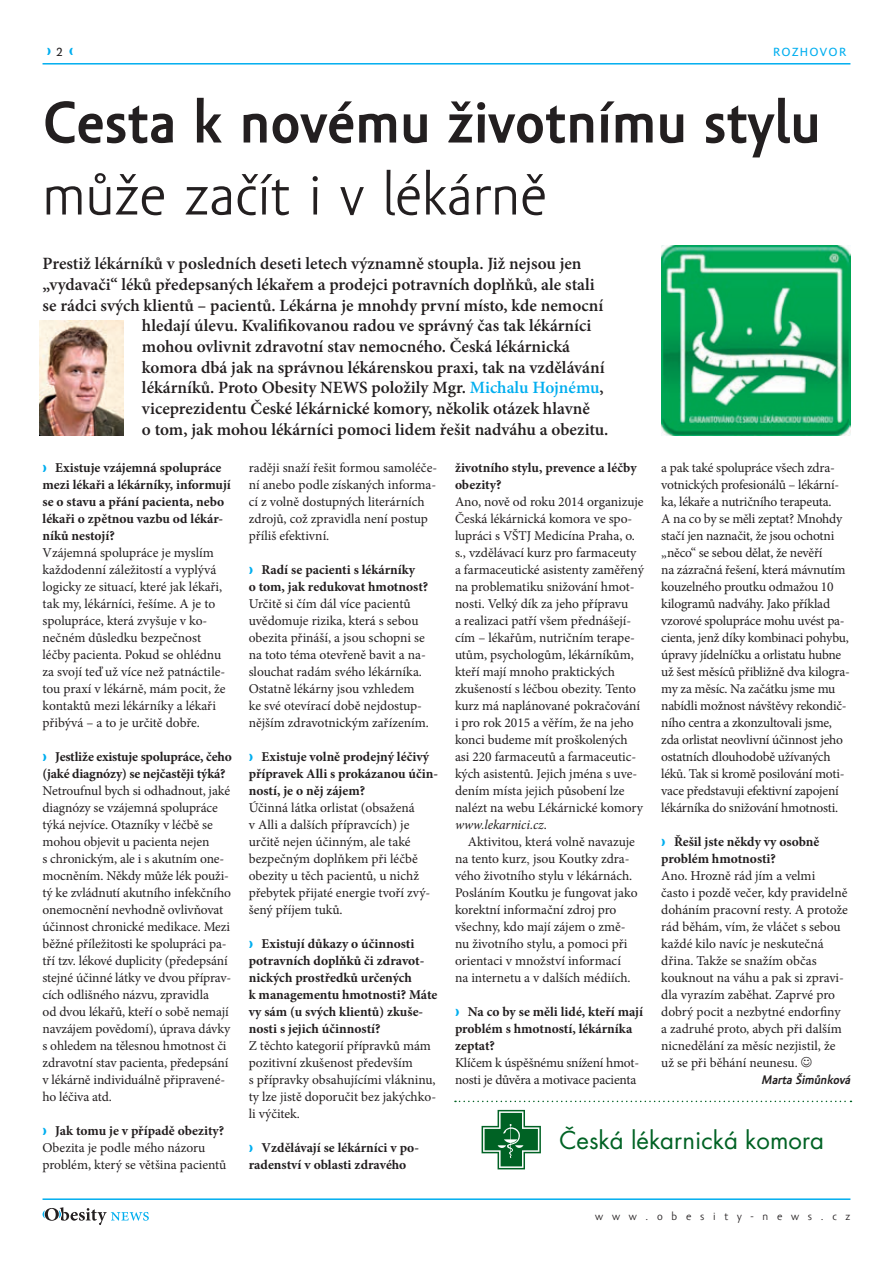
<style>
.page{position:relative;width:893px;height:1263px;background:#fff}
.page>*{position:absolute;margin:0;border:0;box-sizing:border-box;transform-origin:0 0}
.titulek_hlavní{font:700 60px/72px "Amor Sans Pro";letter-spacing:.005em;color:#231f20}
.t1{font:24px "Futura CE";color:#006224}
.perex{font:600 17.25px "Minion Pro";color:#231f20}
.text_1__odst{font:13.5px/17px "Minion Pro";letter-spacing:-.01em;color:#231f20}
.t2{font:700 13.5px/17px "Minion Pro";color:#231f20}
.text{font:13.5px/17px "Minion Pro";color:#231f20}
.podpis{font:italic 700 12.75px "Amor Sans Pro";color:#231f20}
.t3{font:12.15px "Amor Sans Text Pro";letter-spacing:.1em;color:#00aeef;scale:1.05 1}
.t4{font:12.15px "Amor Sans Text Pro";color:#231f20;scale:1.05 1}
.t5{font:11.4px "Amor Sans Pro";letter-spacing:.725em;color:#231f20;scale:1.05 1}
.s1{font-weight:400}
.s2{color:#00aeef}
.s3{font-style:italic}
.s4{font-family:"Times New Roman"}
</style>
<div class="page">
<img style="left:40px;top:321px;width:84px;height:114px">
<img style="left:661px;top:245px;width:189px;height:190px">
<svg style="left:455px;top:1101px;width:396px;height:1px"></svg>
<svg style="left:482px;top:1110px;width:59px;height:59px"></svg>
<svg style="left:43px;top:1207px;width:106px;height:18px"></svg>
<hr style="left:43px;top:63px;width:807px;height:2px;background:#00aeef">
<hr style="left:43px;top:1198px;width:807px;height:2px;background:#00aeef">
<p class="t4" style="left:56px;top:45px;width:8px">2</p>
<p class="t3" style="left:773px;top:45px;width:71px">ROZHOVOR</p>
<p class="titulek_hlavní" style="left:43px;top:87px;width:780px">Cesta k novému životnímu stylu <span class="s1">může začít i v lékárně</span></p>
<p class="perex" style="left:43px;top:252px;width:541px">Prestiž lékárníků v posledních deseti letech významně stoupla. Již nejsou jen</p>
<p class="perex" style="left:43px;top:272px;width:554px">„vydavači“ léků předepsaných lékařem a prodejci potravních doplňků, ale stali</p>
<p class="perex" style="left:43px;top:293px;width:562px">se rádci svých klientů – pacientů. Lékárna je mnohdy první místo, kde nemocní</p>
<p class="perex" style="left:142px;top:314px;width:451px">hledají úlevu. Kvalifikovanou radou ve správný čas tak lékárníci</p>
<p class="perex" style="left:142px;top:335px;width:430px">mohou ovlivnit zdravotní stav nemocného. Česká lékárnická</p>
<p class="perex" style="left:142px;top:355px;width:464px">komora dbá jak na správnou lékárenskou praxi, tak na vzdělávání</p>
<p class="perex" style="left:142px;top:376px;width:463px">lékárníků. Proto Obesity NEWS položily Mgr. <span class="s2">Michalu Hojnému</span>,</p>
<p class="perex" style="left:142px;top:397px;width:449px">viceprezidentu České lékárnické komory, několik otázek hlavně</p>
<p class="perex" style="left:142px;top:417px;width:468px">o tom, jak mohou lékárníci pomoci lidem řešit nadváhu a obezitu.</p>
<p class="t2" style="left:43px;top:459px;width:190px;text-indent:13px">Existuje vzájemná spolupráce mezi lékaři a lékárníky, informují se o stavu a přání pacienta, nebo lékaři o zpětnou vazbu od lékár‑ níků nestojí?</p>
<p class="text_1__odst" style="left:43px;top:544px;width:185px">Vzájemná spolupráce je myslím každodenní záležitostí a vyplývá logicky ze situací, které jak lékaři, tak my, lékárníci, řešíme. A je to spolupráce, která zvyšuje v ko‑ nečném důsledku bezpečnost léčby pacienta. Pokud se ohlédnu za svojí teď už více než patnáctile‑ tou praxí v lékárně, mám pocit, že kontaktů mezi lékárníky a lékaři přibývá – a to je určitě dobře.</p>
<p class="t2" style="left:43px;top:748px;width:191px;text-indent:13px">Jestliže existuje spolupráce, čeho (jaké diagnózy) se nejčastěji týká?</p>
<p class="text_1__odst" style="left:43px;top:782px;width:190px">Netroufnul bych si odhadnout, jaké diagnózy se vzájemná spolupráce týká nejvíce. Otazníky v léčbě se mohou objevit u pacienta nejen<br>s chronickým, ale i s akutním one‑ mocněním. Někdy může lék použi‑ tý ke zvládnutí akutního infekčního onemocnění nevhodně ovlivňovat účinnost chronické medikace. Mezi běžné příležitosti ke spolupráci pa‑ tří tzv. lékové duplicity (předepsání stejné účinné látky ve dvou příprav‑ cích odlišného názvu, zpravidla<br>od dvou lékařů, kteří o sobě nemají navzájem povědomí), úprava dávky s ohledem na tělesnou hmotnost či zdravotní stav pacienta, předepsání v lékárně individuálně připravené‑ ho léčiva atd.</p>
<p class="t2" style="left:55px;top:1122px;width:170px">Jak tomu je v případě obezity?</p>
<p class="text_1__odst" style="left:43px;top:1140px;width:185px">Obezita je podle mého názoru problém, který se většina pacientů</p>
<p class="text_1__odst" style="left:249px;top:459px;width:190px">raději snaží řešit formou samoléče‑ ní anebo podle získaných informa‑ cí z volně dostupných literárních zdrojů, což zpravidla není postup příliš efektivní.</p>
<p class="t2" style="left:249px;top:561px;width:181px;text-align:center">Radí se pacienti s lékárníky<br>o tom, jak redukovat hmotnost?</p>
<p class="text_1__odst" style="left:249px;top:595px;width:182px">Určitě si čím dál více pacientů uvědomuje rizika, která s sebou obezita přináší, a jsou schopni se na toto téma otevřeně bavit a na‑ slouchat radám svého lékárníka.<br>Ostatně lékárny jsou vzhledem ke své otevírací době nejdostup‑ nějším zdravotnickým zařízením.</p>
<p class="t2" style="left:249px;top:748px;width:191px;text-indent:13px">Existuje volně prodejný léčivý přípravek Alli s prokázanou účin‑ ností, je o něj zájem?</p>
<p class="text_1__odst" style="left:249px;top:799px;width:183px">Účinná látka orlistat (obsažená<br>v Alli a dalších přípravcích) je určitě nejen účinným, ale také bezpečným doplňkem při léčbě obezity u těch pacientů, u nichž přebytek přijaté energie tvoří zvý‑ šený příjem tuků.</p>
<p class="t2" style="left:249px;top:935px;width:190px;text-indent:13px">Existují důkazy o účinnosti potravních doplňků či zdravot‑ nických prostředků určených<br>k managementu hmotnosti? Máte vy sám (u svých klientů) zkuše‑ nosti s jejich účinností?</p>
<p class="text_1__odst" style="left:249px;top:1038px;width:189px">Z těchto kategorií přípravků mám pozitivní zkušenost především<br>s přípravky obsahujícími vlákninu, ty lze jistě doporučit bez jakýchko‑ li výčitek.</p>
<p class="t2" style="left:249px;top:1139px;width:172px;text-indent:13px">Vzdělávají se lékárníci v po‑ radenství v oblasti zdravého</p>
<p class="text_1__odst" style="left:661px;top:459px;width:190px">a pak také spolupráce všech zdra‑ votnických profesionálů – lékární‑ ka, lékaře a nutričního terapeuta.<br>A na co by se měli zeptat? Mnohdy stačí jen naznačit, že jsou ochotni „něco“ se sebou dělat, že nevěří<br>na zázračná řešení, která mávnutím kouzelného proutku odmažou 10 kilogramů nadváhy. Jako příklad vzorové spolupráce mohu uvést pa‑ cienta, jenž díky kombinaci pohybu, úpravy jídelníčku a orlistatu hubne už šest měsíců přibližně dva kilogra‑ my za měsíc. Na začátku jsme mu nabídli možnost návštěvy rekondič‑ ního centra a zkonzultovali jsme, zda orlistat neovlivní účinnost jeho ostatních dlouhodobě užívaných léků. Tak si kromě posilování moti‑ vace představuji efektivní zapojení lékárníka do snižování hmotnosti.</p>
<p class="t2" style="left:661px;top:833px;width:160px;text-indent:13px">Řešil jste někdy vy osobně problém hmotnosti?</p>
<p class="text_1__odst" style="left:661px;top:867px;width:188px">Ano. Hrozně rád jím a velmi<br>často i pozdě večer, kdy pravidelně doháním pracovní resty. A protože rád běhám, vím, že vláčet s sebou každé kilo navíc je neskutečná dřina. Takže se snažím občas kouknout na váhu a pak si zpravi‑ dla vyrazím zaběhat. Zaprvé pro dobrý pocit a nezbytné endorfiny a zadruhé proto, abych při dalším nicnedělání za měsíc nezjistil, že už se při běhání neunesu.</p>
<p class="podpis" style="left:761px;top:1073px;width:94px">Marta Šimůnková</p>
<p class="t2" style="left:455px;top:459px;width:183px">životního stylu, prevence a léčby obezity?</p>
<p class="text_1__odst" style="left:455px;top:493px;width:190px">Ano, nově od roku 2014 organizuje<br>Česká lékárnická komora ve spo‑ lupráci s VŠTJ Medicína Praha, o. s., vzdělávací kurz pro farmaceuty a farmaceutické asistenty zaměřený na problematiku snižování hmot‑ nosti. Velký dík za jeho přípravu<br>a realizaci patří všem přednášejí‑ cím – lékařům, nutričním terape‑ utům, psychologům, lékárníkům, kteří mají mnoho praktických zkušeností s léčbou obezity. Tento kurz má naplánované pokračování i pro rok 2015 a věřím, že na jeho konci budeme mít proškolených asi 220 farmaceutů a farmaceutic‑ kých asistentů. Jejich jména s uve‑ dením místa jejich působení lze nalézt na webu Lékárnické komory <span class="s3">www.lekarnici.cz</span>.</p>
<p class="text" style="left:455px;top:833px;width:184px;text-indent:13px">Aktivitou, která volně navazuje na tento kurz<span class="s4">,</span> jsou Koutky zdra‑ vého životního stylu v lékárnách.<br>Posláním Koutku je fungovat jako korektní informační zdroj pro všechny, kdo mají zájem o změ‑ nu životního stylu, a pomoci při orientaci v množství informací na internetu a v dalších médiích.</p>
<p class="t2" style="left:455px;top:1003px;width:190px;text-indent:13px">Na co by se měli lidé, kteří mají problém s hmotností, lékárníka zeptat?</p>
<p class="text_1__odst" style="left:455px;top:1055px;width:186px">Klíčem k úspěšnému snížení hmot‑ nosti je důvěra a motivace pacienta</p>
<p class="t1" style="left:559px;top:1126px;width:266px">Česká lékarnická komora</p>
<p class="t5" style="left:595px;top:1210px;width:244px">www.obesity‑news.cz</p>
</div>
